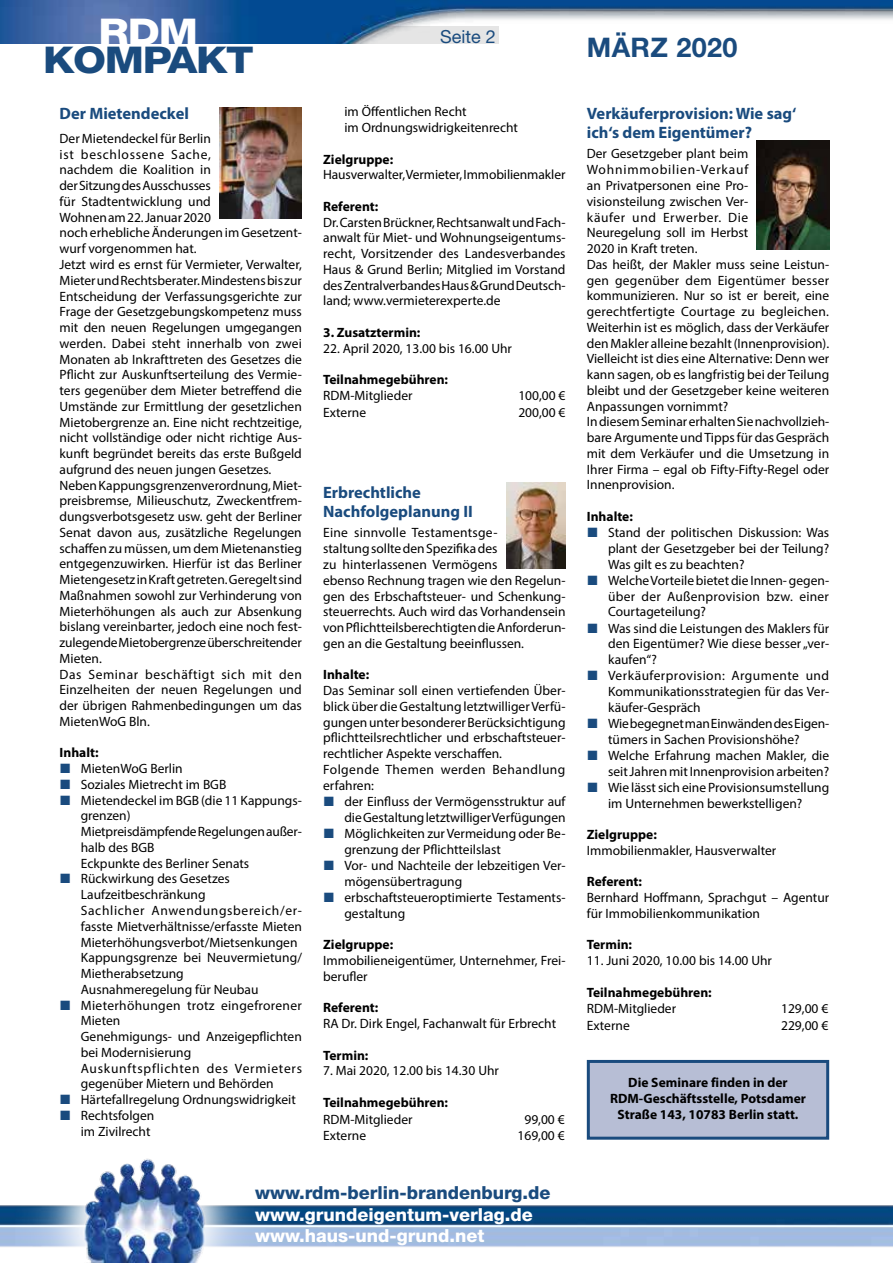
<style>
.page{position:relative;width:893px;height:1263px;background:#fff}
.page>*{position:absolute;margin:0;border:0;box-sizing:border-box;transform-origin:0 0}
.t1{font:800 36.9px "Helvetica Neue LT";letter-spacing:-.03em;color:#1a4b7e;scale:1.15 1}
.t2{font:800 36.9px "Helvetica Neue LT";color:#fff;scale:1.15 1}
.t3{font:700 27px "Helvetica Neue LT";letter-spacing:.015em;color:#1a4b7e}
.t4{font:800 18px/21.6px "Helvetica Neue LT";color:#fff}
.t5{font:800 18px "Helvetica Neue LT";color:#1a4b7e}
.t6{font:18px "Helvetica Neue LT";color:#1a4b7e}
.t7{font:700 16.5px/19.8px "Myriad Pro";color:#1a4b7e}
.t8{font:13.5px/15.8px "Myriad Pro";color:#000}
.t9{font:700 13.5px/16.2px "Myriad Pro";color:#000;text-align:center}
.s1{color:#1a4b7e}
</style>
<div class="page">
<div style="left:587px;top:1060px;width:242px;height:80px;background:#b7bed5;border:3px solid #1a4b7e"></div>
<img style="left:0;top:1158px;width:893px;height:105px">
<img style="left:0;top:0;width:893px;height:43px">
<img style="left:219px;top:108px;width:83px;height:110px">
<img style="left:506px;top:482px;width:60px;height:87px">
<img style="left:757px;top:140px;width:72px;height:109px">
<h1 class="t2" style="left:99px;top:10px;width:88px">RDM</h1>
<h3 class="t6" style="left:440px;top:25px;width:57px">Seite 2</h3>
<h1 class="t1" style="left:43px;top:37px;width:185px">KOMPAKT</h1>
<p class="t7" style="left:60px;top:103px;width:131px">Der Mietendeckel</p>
<p class="t8" style="left:60px;top:130px;width:244px">Der Mietendeckel für Berlin<br>ist beschlossene Sache,<br>nachdem die Koalition in<br>der Sitzung des Ausschusses<br>für Stadtentwicklung und<br>Wohnen am 22. Januar 2020<br>noch erhebliche Änderungen im Gesetzent&shy;wurf vorgenommen hat.<br>Jetzt wird es ernst für Vermieter, Verwalter, Mieter und Rechtsberater. Mindestens bis zur Entscheidung der Verfassungsgerichte zur Frage der Gesetzgebungskompetenz muss mit den neuen Regelungen umgegangen werden. Dabei steht innerhalb von zwei Monaten ab Inkrafttreten des Gesetzes die Pflicht zur Auskunftserteilung des Vermie&shy;ters gegenüber dem Mieter betreffend die Umstände zur Ermittlung der gesetzlichen Mietobergrenze an. Eine nicht rechtzeitige, nicht vollständige oder nicht richtige Aus&shy;kunft begründet bereits das erste Bußgeld aufgrund des neuen jungen Gesetzes.<br>Neben Kappungsgrenzenverordnung, Miet&shy;preisbremse, Milieuschutz, Zweckentfrem&shy;dungsverbotsgesetz usw. geht der Berliner Senat davon aus, zusätzliche Regelungen schaffen zu müssen, um dem Mietenanstieg entgegenzuwirken. Hierfür ist das Berliner Mietengesetz in Kraft getreten. Geregelt sind Maßnahmen sowohl zur Verhinderung von Mieterhöhungen als auch zur Absenkung bislang vereinbarter, jedoch eine noch fest&shy;zulegende Mietobergrenze überschreitender Mieten.<br>Das Seminar beschäftigt sich mit den Einzelheiten der neuen Regelungen und der übrigen Rahmenbedingungen um das MietenWoG Bln.</p>
<p class="t9" style="left:60px;top:744px;width:41px">Inhalt:</p>
<p class="t8" style="left:60px;top:760px;width:125px"><span class="s1">■</span> MietenWoG Berlin</p>
<p class="t8" style="left:60px;top:776px;width:168px"><span class="s1">■</span> Soziales Mietrecht im BGB</p>
<p class="t8" style="left:81px;top:792px;width:223px;text-indent:-21px"><span class="s1">■</span> Mietendeckel im BGB (die 11 Kappungs&shy;grenzen)<br>Mietpreisdämpfende Regelungen außer&shy;halb des BGB<br>Eckpunkte des Berliner Senats</p>
<p class="t8" style="left:81px;top:871px;width:223px;text-indent:-21px"><span class="s1">■</span> Rückwirkung des Gesetzes<br>Laufzeitbeschränkung<br>Sachlicher Anwendungsbereich/er&shy;fasste Mietverhältnisse/erfasste Mieten<br>Mieterhöhungsverbot/Mietsenkungen<br>Kappungsgrenze bei Neuvermietung/<br>Mietherabsetzung<br>Ausnahmeregelung für Neubau</p>
<p class="t8" style="left:81px;top:997px;width:223px;text-indent:-21px"><span class="s1">■</span> Mieterhöhungen trotz eingefrorener<br>Mieten<br>Genehmigungs- und Anzeigepflichten bei Modernisierung<br>Auskunftspflichten des Vermieters gegenüber Mietern und Behörden</p>
<p class="t8" style="left:60px;top:1091px;width:238px"><span class="s1">■</span> Härtefallregelung Ordnungswidrigkeit</p>
<p class="t8" style="left:60px;top:1107px;width:96px;text-align:right"><span class="s1">■</span> Rechtsfolgen im Zivilrecht</p>
<p class="t8" style="left:344px;top:104px;width:175px">im Öffentlichen Recht<br>im Ordnungswidrigkeitenrecht</p>
<p class="t9" style="left:323px;top:151px;width:72px">Zielgruppe:</p>
<p class="t8" style="left:323px;top:167px;width:244px">Hausverwalter, Vermieter, Immobilienmakler</p>
<p class="t9" style="left:323px;top:198px;width:57px">Referent:</p>
<p class="t8" style="left:323px;top:214px;width:244px;text-align:justify">Dr. Carsten Brückner, Rechtsanwalt und Fach&shy;anwalt für Miet- und Wohnungseigentums&shy;recht, Vorsitzender des Landesverbandes Haus &amp; Grund Berlin; Mitglied im Vorstand des Zentralverbandes Haus &amp; Grund Deutsch&shy;land; www.vermieterexperte.de</p>
<p class="t9" style="left:323px;top:324px;width:99px">3. Zusatztermin:</p>
<p class="t8" style="left:323px;top:340px;width:190px">22. April 2020, 13.00 bis 16.00 Uhr</p>
<p class="t9" style="left:323px;top:371px;width:126px">Teilnahmegebühren:</p>
<p class="t8" style="left:323px;top:388px;width:91px">RDM-Mitglieder</p>
<p class="t8" style="left:518px;top:388px;width:49px">100,00 €</p>
<p class="t8" style="left:323px;top:404px;width:44px">Externe</p>
<p class="t8" style="left:518px;top:404px;width:49px">200,00 €</p>
<p class="t7" style="left:323px;top:482px;width:151px">Erbrechtliche<br>Nachfolgeplanung II</p>
<p class="t8" style="left:323px;top:525px;width:244px">Eine sinnvolle Testamentsge-<br>staltung sollte den Spezifika des<br>zu hinterlassenen Vermögens<br>ebenso Rechnung tragen wie den Regelun&shy;gen des Erbschaftsteuer- und Schenkung&shy;steuerrechts. Auch wird das Vorhandensein von Pflichtteilsberechtigten die Anforderun&shy;gen an die Gestaltung beeinflussen.</p>
<p class="t9" style="left:323px;top:666px;width:48px">Inhalte:</p>
<p class="t8" style="left:323px;top:682px;width:244px">Das Seminar soll einen vertiefenden Über&shy;blick über die Gestaltung letztwilliger Verfü&shy;gungen unter besonderer Berücksichtigung pflichtteilsrechtlicher und erbschaftsteuer&shy;rechtlicher Aspekte verschaffen.<br>Folgende Themen werden Behandlung erfahren:</p>
<p class="t8" style="left:323px;top:793px;width:244px;line-height:16.2px;text-align:right"><span class="s1">■</span> der Einfluss der Vermögensstruktur auf die Gestaltung letztwilliger Verfügungen</p>
<p class="t8" style="left:344px;top:825px;width:223px;text-indent:-21px"><span class="s1">■</span> Möglichkeiten zur Vermeidung oder Be&shy;grenzung der Pflichtteilslast</p>
<p class="t8" style="left:344px;top:857px;width:223px;text-indent:-21px"><span class="s1">■</span> Vor- und Nachteile der lebzeitigen Ver&shy;mögensübertragung</p>
<p class="t8" style="left:344px;top:889px;width:223px;text-indent:-21px"><span class="s1">■</span> erbschaftsteueroptimierte Testaments&shy;gestaltung</p>
<p class="t9" style="left:323px;top:936px;width:72px">Zielgruppe:</p>
<p class="t8" style="left:323px;top:952px;width:244px">Immobilieneigentümer, Unternehmer, Frei&shy;berufler</p>
<p class="t9" style="left:323px;top:999px;width:57px">Referent:</p>
<p class="t8" style="left:323px;top:1015px;width:234px">RA Dr. Dirk Engel, Fachanwalt für Erbrecht</p>
<p class="t9" style="left:323px;top:1046px;width:47px">Termin:</p>
<p class="t8" style="left:323px;top:1063px;width:177px">7. Mai 2020, 12.00 bis 14.30 Uhr</p>
<p class="t9" style="left:323px;top:1094px;width:126px">Teilnahmegebühren:</p>
<p class="t8" style="left:323px;top:1111px;width:91px">RDM-Mitglieder</p>
<p class="t8" style="left:524px;top:1111px;width:42px">99,00 €</p>
<p class="t8" style="left:323px;top:1127px;width:44px">Externe</p>
<p class="t8" style="left:517px;top:1127px;width:49px">169,00 €</p>
<h3 class="t5" style="left:255px;top:1182px;width:297px">www.rdm-berlin-brandenburg.de</h3>
<h3 class="t4" style="left:255px;top:1203px;width:279px">www.grundeigentum-verlag.de www.haus-und-grund.net</h3>
<h2 class="t3" style="left:587px;top:30px;width:152px">MÄRZ 2020</h2>
<p class="t7" style="left:587px;top:103px;width:211px">Verkäuferprovision: Wie sag‘ ich‘s dem Eigentümer?</p>
<p class="t8" style="left:587px;top:146px;width:244px">Der Gesetzgeber plant beim Wohnimmobilien-Verkauf<br>an Privatpersonen eine Pro&shy;visionsteilung zwischen Ver-<br>käufer und Erwerber. Die<br>Neuregelung soll im Herbst<br>2020 in Kraft treten.<br>Das heißt, der Makler muss seine Leistun&shy;gen gegenüber dem Eigentümer besser kommunizieren. Nur so ist er bereit, eine gerechtfertigte Courtage zu begleichen.<br>Weiterhin ist es möglich, dass der Verkäufer den Makler alleine bezahlt (Innenprovision).<br>Vielleicht ist dies eine Alternative: Denn wer kann sagen, ob es langfristig bei der Teilung bleibt und der Gesetzgeber keine weiteren Anpassungen vornimmt?<br>In diesem Seminar erhalten Sie nachvollzieh&shy;bare Argumente und Tipps für das Gespräch mit dem Verkäufer und die Umsetzung in Ihrer Firma – egal ob Fifty-Fifty-Regel oder Innenprovision.</p>
<p class="t9" style="left:587px;top:508px;width:48px">Inhalte:</p>
<p class="t8" style="left:608px;top:524px;width:223px;text-align:justify;text-indent:-21px"><span class="s1">■</span> Stand der politischen Diskussion: Was plant der Gesetzgeber bei der Teilung?<br>Was gilt es zu beachten?</p>
<p class="t8" style="left:608px;top:572px;width:223px;text-align:justify;text-indent:-21px"><span class="s1">■</span> Welche Vorteile bietet die Innen- gegen&shy;über der Außenprovision bzw. einer Courtageteilung?</p>
<p class="t8" style="left:608px;top:620px;width:223px;text-align:justify;text-indent:-21px"><span class="s1">■</span> Was sind die Leistungen des Maklers für den Eigentümer? Wie diese besser „ver&shy;kaufen“?</p>
<p class="t8" style="left:608px;top:668px;width:223px;text-align:justify;text-indent:-21px"><span class="s1">■</span> Verkäuferprovision: Argumente und Kommunikationsstrategien für das Ver&shy;käufer-Gespräch</p>
<p class="t8" style="left:608px;top:715px;width:223px;text-indent:-21px"><span class="s1">■</span> Wie begegnet man Einwänden des Eigen&shy;tümers in Sachen Provisionshöhe?</p>
<p class="t8" style="left:587px;top:747px;width:244px;text-align:right"><span class="s1">■</span> Welche Erfahrung machen Makler, die seit Jahren mit Innenprovision arbeiten?</p>
<p class="t8" style="left:587px;top:779px;width:244px;text-align:center"><span class="s1">■</span> Wie lässt sich eine Provisionsumstellung im Unternehmen bewerkstelligen?</p>
<p class="t9" style="left:587px;top:826px;width:72px">Zielgruppe:</p>
<p class="t8" style="left:587px;top:842px;width:191px">Immobilienmakler, Hausverwalter</p>
<p class="t9" style="left:587px;top:873px;width:57px">Referent:</p>
<p class="t8" style="left:587px;top:889px;width:244px">Bernhard Hoffmann, Sprachgut – Agentur für Immobilienkommunikation</p>
<p class="t9" style="left:587px;top:936px;width:47px">Termin:</p>
<p class="t8" style="left:587px;top:952px;width:187px">11. Juni 2020, 10.00 bis 14.00 Uhr</p>
<p class="t9" style="left:587px;top:984px;width:126px">Teilnahmegebühren:</p>
<p class="t8" style="left:587px;top:1001px;width:91px">RDM-Mitglieder</p>
<p class="t8" style="left:781px;top:1001px;width:49px">129,00 €</p>
<p class="t8" style="left:587px;top:1017px;width:44px">Externe</p>
<p class="t8" style="left:781px;top:1017px;width:49px">229,00 €</p>
<p class="t9" style="left:610px;top:1074px;width:198px">Die Seminare finden in der<br>RDM-Geschäftsstelle, Potsdamer<br>Straße 143, 10783 Berlin statt.</p>
</div>
